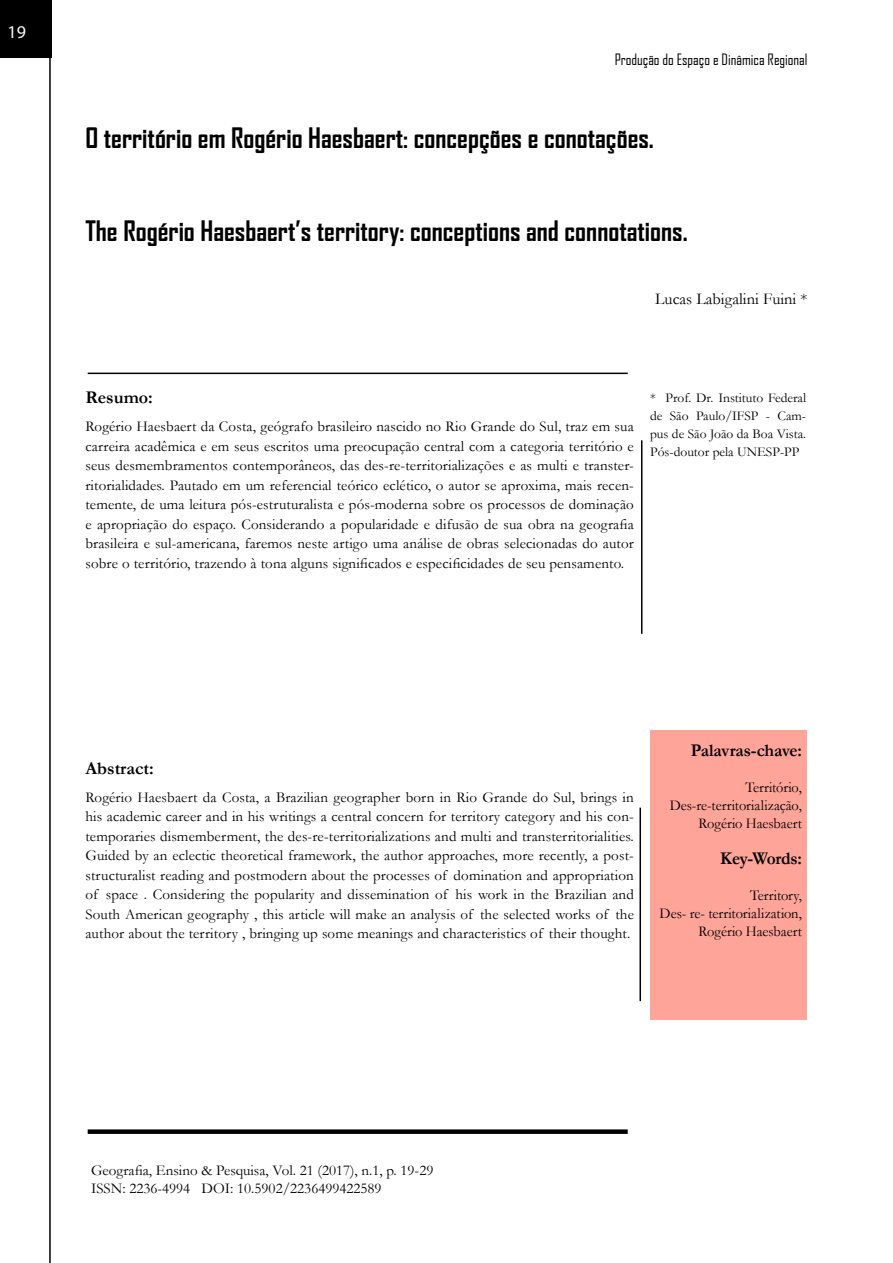
<style>
.page{position:relative;width:893px;height:1263px;background:#fff}
.page>*{position:absolute;margin:0;border:0;box-sizing:border-box;transform-origin:0 0}
.t1{font:700 27px "Agency FB";color:#000}
.t2{font:700 18px "Garamond";color:#000;scale:.96 1}
.t3{font:700 18px "Garamond";color:#000}
.t4{font:18px "Myriad Pro";color:#f8f8f9}
.t5{font:16.5px "Garamond";color:#000}
.t6{font:15px/19.5px "Garamond";color:#000;text-align:justify}
.t7{font:15px/18px "Garamond";color:#000;text-align:right;scale:.96 1}
.t8{font:15px "Agency FB";color:#000}
.t9{font:13.5px/18px "Garamond";color:#000;text-align:justify}
</style>
<div class="page">
<div style="left:650px;top:731px;width:156px;height:289px;background:#ffa499"></div>
<div style="left:0;top:0;width:51px;height:57px;background:#000"></div>
<hr style="left:49px;top:0;width:2px;height:1263px;background:#000">
<hr style="left:88px;top:373px;width:540px;height:1px;background:#000">
<div style="left:88px;top:1129px;width:540px;height:5px;background:#000"></div>
<hr style="left:641px;top:440px;width:1px;height:194px;background:#000">
<hr style="left:639px;top:808px;width:2px;height:193px;background:#000">
<p class="t4" style="left:8px;top:21px;width:20px">19</p>
<p class="t8" style="left:615px;top:50px;width:194px">Produção do Espaço e Dinâmica Regional</p>
<h1 class="t1" style="left:85px;top:121px;width:570px">O território em Rogério Haesbaert: concepções e conotações.</h1>
<h1 class="t1" style="left:85px;top:214px;width:604px">The Rogério Haesbaert’s territory: conceptions and connotations.</h1>
<p class="t5" style="left:655px;top:288px;width:154px">Lucas Labigalini Fuini *</p>
<p class="t3" style="left:85px;top:385px;width:69px">Resumo:</p>
<p class="t6" style="left:85px;top:416px;width:550px">Rogério Haesbaert da Costa, geógrafo brasileiro nascido no Rio Grande do Sul, traz em sua carreira acadêmica e em seus escritos uma preocupação central com a categoria território e seus desmembramentos contemporâneos, das des-re-territorializações e as multi e transter&shy;ritorialidades. Pautado em um referencial teórico eclético, o autor se aproxima, mais recen&shy;temente, de uma leitura pós-estruturalista e pós-moderna sobre os processos de dominação e apropriação do espaço. Considerando a popularidade e difusão de sua obra na geografia brasileira e sul-americana, faremos neste artigo uma análise de obras selecionadas do autor sobre o território, trazendo à tona alguns significados e especificidades de seu pensamento.</p>
<p class="t9" style="left:650px;top:389px;width:158px">* Prof. Dr. Instituto Federal de São Paulo/IFSP - Cam&shy;pus de São João da Boa Vista.<br>Pós-doutor pela UNESP-PP</p>
<p class="t3" style="left:85px;top:756px;width:70px">Abstract:</p>
<p class="t6" style="left:85px;top:787px;width:550px">Rogério Haesbaert da Costa, a Brazilian geographer born in Rio Grande do Sul, brings in his academic career and in his writings a central concern for territory category and his con&shy;temporaries dismemberment, the des-re-territorializations and multi and transterritorialities.<br>Guided by an eclectic theoretical framework, the author approaches, more recently, a post&shy;structuralist reading and postmodern about the processes of domination and appropriation of space . Considering the popularity and dissemination of his work in the Brazilian and South American geography , this article will make an analysis of the selected works of the author about the territory , bringing up some meanings and characteristics of their thought.</p>
<p class="t2" style="left:691px;top:738px;width:117px">Palavras-chave:</p>
<p class="t7" style="left:670px;top:778px;width:139px">Território,<br>Des-re-territorialização,<br>Rogério Haesbaert</p>
<p class="t2" style="left:720px;top:846px;width:87px">Key-Words:</p>
<p class="t7" style="left:660px;top:886px;width:150px">Territory,<br>Des- re- territorialization,<br>Rogério Haesbaert</p>
<p class="t6" style="left:91px;top:1161px;width:344px;line-height:18px">Geografia, Ensino &amp; Pesquisa, Vol. 21 (2017), n.1, p. 19-29<br>ISSN: 2236-4994 DOI: 10.5902/2236499422589</p>
</div>
